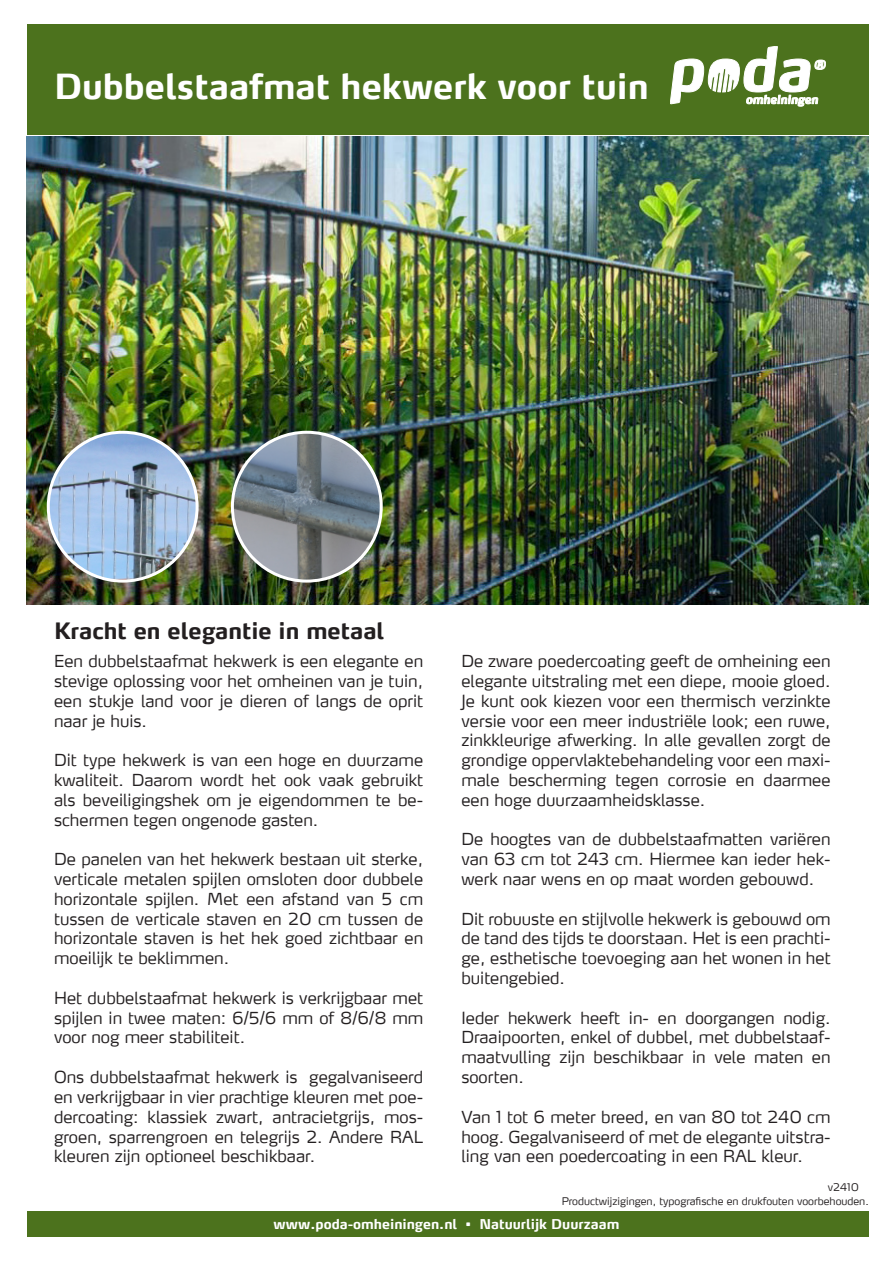
<style>
.page{position:relative;width:893px;height:1263px;background:#fff}
.page>*{position:absolute;margin:0;border:0;box-sizing:border-box;transform-origin:0 0}
.t1{font:700 34.5px "Max LF";color:#fff}
.t2{font:700 22.5px "Max LF";color:#231f20}
.t3{font:300 16.5px/19.8px "Max LF";color:#231f20;text-align:justify}
.t4{font:700 13.5px "Max";color:#fff}
.t5{font:300 10.5px "Max";color:#231f20}
.t6{font:300 10.5px "Max LF";color:#231f20}
</style>
<div class="page">
<div style="left:27px;top:24px;width:842px;height:110px;background:#4c721d"></div>
<svg style="left:670px;top:46px;width:156px;height:61px"></svg>
<div style="left:27px;top:1211px;width:842px;height:26px;background:#4c721d"></div>
<img style="left:27px;top:136px;width:842px;height:468px">
<img style="left:48px;top:432px;width:149px;height:149px;border-radius:74px">
<div style="left:47px;top:431px;width:152px;height:152px;border:3px solid #fff;border-radius:50%"></div>
<img style="left:232px;top:432px;width:149px;height:149px;border-radius:74px">
<div style="left:231px;top:431px;width:152px;height:152px;border:3px solid #fff;border-radius:50%"></div>
<p class="t1" style="left:54px;top:65px;width:596px">Dubbelstaafmat hekwerk voor tuin</p>
<p class="t2" style="left:54px;top:616px;width:332px">Kracht en elegantie in metaal</p>
<p class="t3" style="left:54px;top:651px;width:371px">Een dubbelstaafmat hekwerk is een elegante en stevige oplossing voor het omheinen van je tuin, een stukje land voor je dieren of langs de oprit naar je huis.</p>
<p class="t3" style="left:54px;top:750px;width:371px">Dit type hekwerk is van een hoge en duurzame kwaliteit. Daarom wordt het ook vaak gebruikt als beveiligingshek om je eigendommen te be&shy;schermen tegen ongenode gasten.</p>
<p class="t3" style="left:54px;top:849px;width:371px">De panelen van het hekwerk bestaan uit sterke, verticale metalen spijlen omsloten door dubbele horizontale spijlen. Met een afstand van 5 cm tussen de verticale staven en 20 cm tussen de horizontale staven is het hek goed zichtbaar en moeilijk te beklimmen.</p>
<p class="t3" style="left:54px;top:987px;width:371px">Het dubbelstaafmat hekwerk is verkrijgbaar met spijlen in twee maten: 6/5/6 mm of 8/6/8 mm voor nog meer stabiliteit.</p>
<p class="t3" style="left:54px;top:1067px;width:371px">Ons dubbelstaafmat hekwerk is gegalvaniseerd en verkrijgbaar in vier prachtige kleuren met poe&shy;dercoating: klassiek zwart, antracietgrijs, mos&shy;groen, sparrengroen en telegrijs 2. Andere RAL kleuren zijn optioneel beschikbaar.</p>
<p class="t3" style="left:461px;top:651px;width:371px">De zware poedercoating geeft de omheining een elegante uitstraling met een diepe, mooie gloed.<br>Je kunt ook kiezen voor een thermisch verzinkte versie voor een meer industriële look; een ruwe, zinkkleurige afwerking. In alle gevallen zorgt de grondige oppervlaktebehandeling voor een maxi&shy;male bescherming tegen corrosie en daarmee een hoge duurzaamheidsklasse.</p>
<p class="t3" style="left:461px;top:829px;width:371px">De hoogtes van de dubbelstaafmatten variëren van 63 cm tot 243 cm. Hiermee kan ieder hek&shy;werk naar wens en op maat worden gebouwd.</p>
<p class="t3" style="left:461px;top:908px;width:371px">Dit robuuste en stijlvolle hekwerk is gebouwd om de tand des tijds te doorstaan. Het is een prachti&shy;ge, esthetische toevoeging aan het wonen in het buitengebied.</p>
<p class="t3" style="left:461px;top:1007px;width:371px">Ieder hekwerk heeft in- en doorgangen nodig.<br>Draaipoorten, enkel of dubbel, met dubbelstaaf&shy;maatvulling zijn beschikbaar in vele maten en soorten.</p>
<p class="t3" style="left:461px;top:1106px;width:371px">Van 1 tot 6 meter breed, en van 80 tot 240 cm hoog. Gegalvaniseerd of met de elegante uitstra&shy;ling van een poedercoating in een RAL kleur.</p>
<p class="t6" style="left:828px;top:1180px;width:33px">v2410</p>
<p class="t5" style="left:562px;top:1194px;width:309px">Productwijzigingen, typografische en drukfouten voorbehouden.</p>
<p class="t4" style="left:274px;top:1215px;width:347px">www.poda-omheiningen.nl • Natuurlijk Duurzaam</p>
</div>
